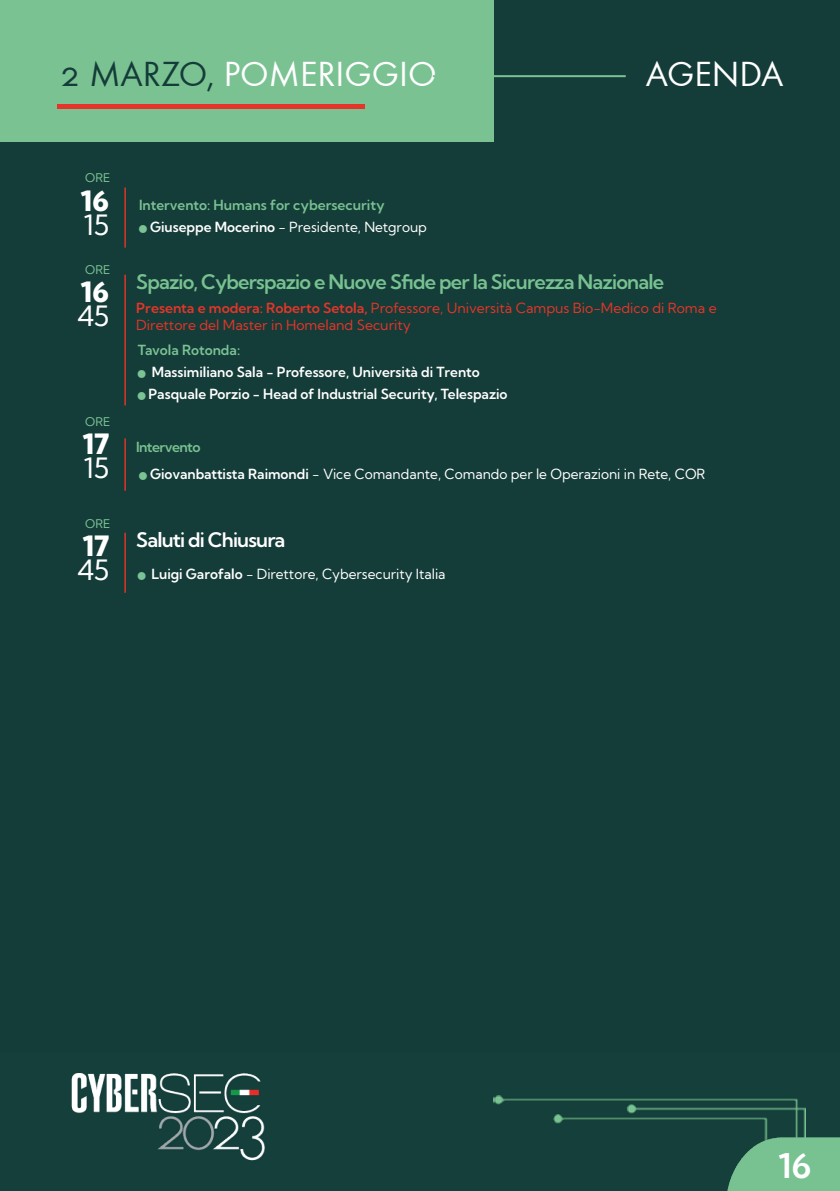
<style>
.page{position:relative;width:840px;height:1191px;background:#fff}
.page>*{position:absolute;margin:0;border:0;box-sizing:border-box;transform-origin:0 0}
.t1{font:36px "Futura SCTOT";color:#fff}
.t2{font:600 34px "Kumbh Sans";color:#fff}
.t3{font:800 28px "Kumbh Sans";color:#fff}
.t4{font:28px "Kumbh Sans";letter-spacing:-.02em;color:#fff}
.t5{font:600 20px "Kumbh Sans";letter-spacing:-.04em;color:#78c191}
.t6{font:600 20px "Kumbh Sans";letter-spacing:-.04em;color:#fff}
.t7{font:14px "Kumbh Sans";color:#fff}
.t8{font:14px/16.8px "Kumbh Sans";color:#e43529}
.t9{font:600 14px/22px "Kumbh Sans";color:#fff}
.t10{font:600 14px/22px "Kumbh Sans";color:#78c191}
.t11{font:600 14px "Kumbh Sans";color:#7bc295}
.t12{font:600 14px "Kumbh Sans";letter-spacing:-.04em;color:#78c191}
.t13{font:12px "Kumbh Sans";color:#7bc295}
.s1{color:#143c38}
.s2{color:#7bc295}
.s3{color:#fff}
.s4{font-weight:400;color:#fff}
.s5{font-weight:600}
.s6{font-weight:700}
</style>
<div class="page">
<div style="left:0;top:1034px;width:839px;height:157px;background:#143f3a"></div>
<img style="left:493px;top:1095px;width:312px;height:42px">
<img style="left:71px;top:1073px;width:194px;height:88px">
<img style="left:727px;top:1137px;width:112px;height:54px">
<div style="left:0;top:0;width:839px;height:1051px;background:#143c38"></div>
<div style="left:0;top:0;width:493px;height:141px;background:#7bc293"></div>
<hr style="left:57px;top:104px;width:307px;height:4px;background:#e53429">
<hr style="left:432px;top:75px;width:193px;height:2px;background:#7bc293">
<img style="left:839px;top:0;width:1px;height:1191px">
<hr style="left:124px;top:187px;width:2px;height:61px;background:#e53429">
<hr style="left:124px;top:275px;width:2px;height:130px;background:#e53429">
<hr style="left:124px;top:438px;width:2px;height:53px;background:#e53429">
<hr style="left:124px;top:533px;width:2px;height:60px;background:#e53429">
<h1 class="t1" style="left:60px;top:53px;width:378px"><span class="s1">2 MARZO,</span> POMERIGGIO</h1>
<h1 class="t1" style="left:645px;top:54px;width:139px">AGENDA</h1>
<p class="t13" style="left:85px;top:171px;width:27px">ORE</p>
<h3 class="t3" style="left:80px;top:183px;width:30px">16</h3>
<h3 class="t4" style="left:83px;top:207px;width:27px">15</h3>
<p class="t13" style="left:85px;top:262px;width:27px">ORE</p>
<h3 class="t3" style="left:80px;top:275px;width:30px">16</h3>
<h3 class="t4" style="left:77px;top:299px;width:33px">45</h3>
<p class="t13" style="left:85px;top:414px;width:27px">ORE</p>
<h3 class="t3" style="left:82px;top:426px;width:28px">17</h3>
<h3 class="t4" style="left:83px;top:450px;width:27px">15</h3>
<p class="t13" style="left:85px;top:516px;width:27px">ORE</p>
<h3 class="t3" style="left:82px;top:528px;width:28px">17</h3>
<h3 class="t4" style="left:77px;top:552px;width:33px">45</h3>
<p class="t10" style="left:150px;top:193px;width:278px;text-indent:-11px"><span class="s2">Intervento:</span> Humans for cybersecurity<br><span class="s3">Giuseppe Mocerino</span> <span class="s4">- Presidente, Netgroup</span></p>
<h3 class="t5" style="left:136px;top:270px;width:529px">Spazio, Cyberspazio e Nuove Sfide per la Sicurezza Nazionale</h3>
<p class="t8" style="left:136px;top:300px;width:581px"><span class="s5">Presenta e modera: Roberto Setola</span><span class="s6">,</span> Professore, Università Campus Bio-Medico di Roma e<br>Direttore del Master in Homeland Security</p>
<p class="t11" style="left:138px;top:341px;width:104px">Tavola Rotonda:</p>
<p class="t9" style="left:148px;top:361px;width:360px">Massimiliano Sala - Professore, Università di Trento<br>Pasquale Porzio - Head of Industrial Security, Telespazio</p>
<p class="t12" style="left:136px;top:438px;width:66px">Intervento</p>
<p class="t7" style="left:150px;top:465px;width:556px"><span class="s5">Giovanbattista Raimondi</span> - Vice Comandante, Comando per le Operazioni in Rete, COR</p>
<h3 class="t6" style="left:136px;top:528px;width:150px">Saluti di Chiusura</h3>
<p class="t7" style="left:151px;top:565px;width:295px"><span class="s5">Luigi Garofalo</span> - Direttore, Cybersecurity Italia</p>
<h2 class="t2" style="left:777px;top:1144px;width:35px">16</h2>
</div>
